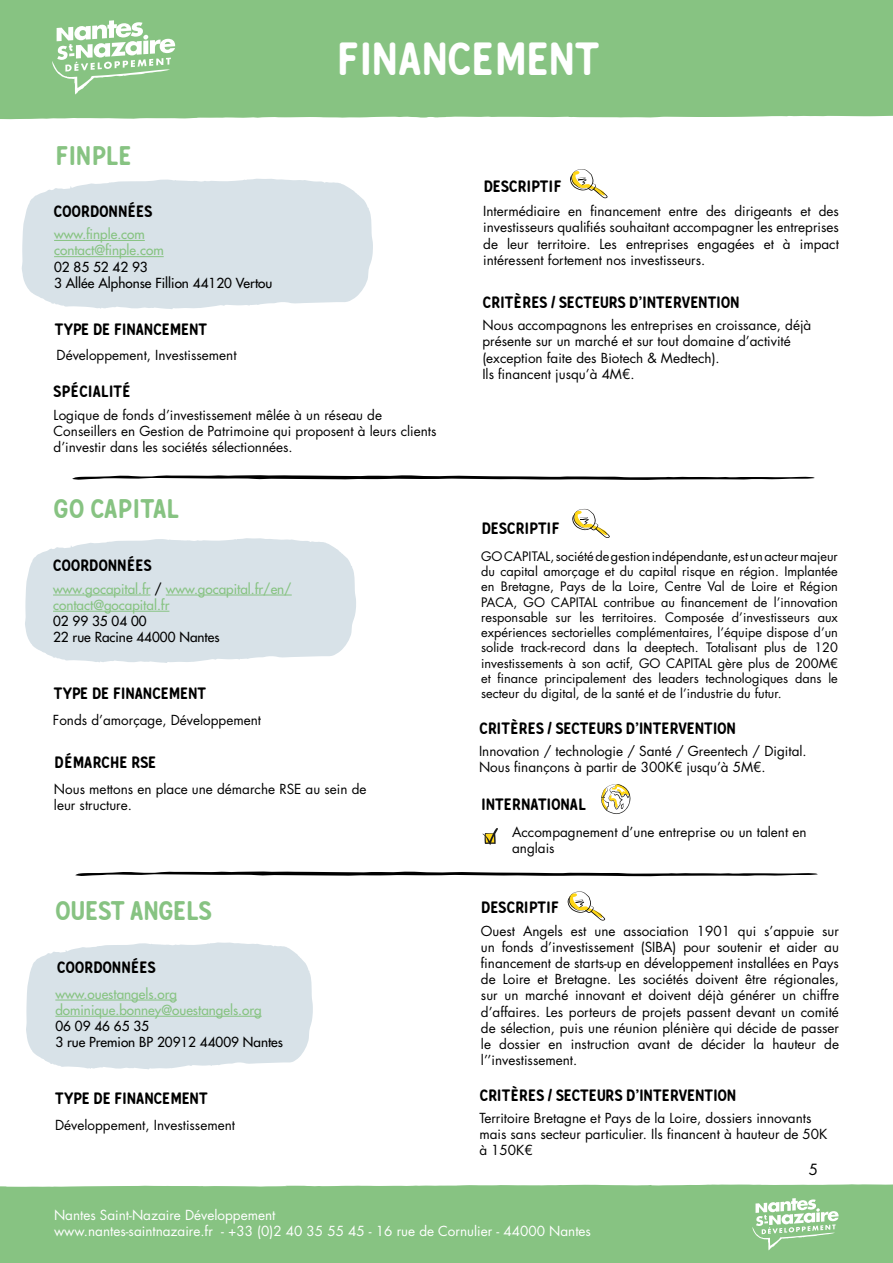
<style>
.page{position:relative;width:893px;height:1263px;background:#fff}
.page>*{position:absolute;margin:0;border:0;box-sizing:border-box;transform-origin:0 0}
.t1{font:46.5px "Gunnar";color:#fff}
.t2{font:27px "Gunnar";color:#87c382}
.t3{font:16.5px "Gunnar";color:#000}
.t4{font:15px "Futura Std";color:#000}
.t5{font:13.5px/16.2px "Futura Std";color:#000}
.t6{font:500 13.5px/16.2px "Futura Std";color:#87c382}
.t7{font:500 13.5px/16.2px "Futura Std";color:#000}
.t8{font:13.5px/16.2px "Futura Std";color:#fff}
.t9{font:12.75px/15.3px "Futura Std";color:#000;text-align:justify}
.s1{color:#000}
</style>
<div class="page">
<div style="left:0;top:1184px;width:893px;height:79px;background:#87c382"></div>
<svg style="left:752px;top:1198px;width:87px;height:52px"></svg>
<svg style="left:72px;top:475px;width:743px;height:5px"></svg>
<svg style="left:25px;top:538px;width:331px;height:125px;background:#dbe4e9"></svg>
<hr style="left:53px;top:595px;width:98px;height:1px;background:#87c382">
<hr style="left:166px;top:595px;width:126px;height:1px;background:#87c382">
<hr style="left:53px;top:611px;width:116px;height:1px;background:#87c382">
<svg style="left:601px;top:784px;width:30px;height:30px"></svg>
<svg style="left:482px;top:828px;width:16px;height:17px"></svg>
<svg style="left:572px;top:509px;width:38px;height:29px"></svg>
<div style="left:0;top:0;width:893px;height:119px;background:#87c382"></div>
<svg style="left:52px;top:20px;width:123px;height:75px"></svg>
<svg style="left:26px;top:942px;width:287px;height:127px;background:#dbe4e9"></svg>
<hr style="left:55px;top:1000px;width:122px;height:1px;background:#87c382">
<hr style="left:55px;top:1016px;width:207px;height:1px;background:#87c382">
<svg style="left:567px;top:891px;width:38px;height:29px"></svg>
<svg style="left:22px;top:178px;width:351px;height:131px;background:#dbe4ea"></svg>
<hr style="left:54px;top:240px;width:91px;height:1px;background:#87c382">
<hr style="left:54px;top:256px;width:110px;height:1px;background:#87c382">
<svg style="left:570px;top:169px;width:38px;height:29px"></svg>
<svg style="left:75px;top:871px;width:743px;height:5px"></svg>
<h2 class="t2" style="left:55px;top:139px;width:78px">FINPLE</h2>
<h1 class="t1" style="left:336px;top:30px;width:265px">FINANCEMENT</h1>
<p class="t3" style="left:483px;top:176px;width:80px">DESCRIPTIF</p>
<p class="t3" style="left:54px;top:201px;width:100px">COORDONNÉES</p>
<p class="t6" style="left:54px;top:226px;width:111px">www.finple.com contact@finple.com</p>
<p class="t7" style="left:54px;top:258px;width:220px">02 85 52 42 93<br>3 Allée Alphonse Fillion 44120 Vertou</p>
<p class="t3" style="left:55px;top:319px;width:154px">TYPE DE FINANCEMENT</p>
<p class="t5" style="left:57px;top:347px;width:182px">Développement, Investissement</p>
<p class="t3" style="left:54px;top:381px;width:79px">SPÉCIALITÉ</p>
<p class="t5" style="left:54px;top:407px;width:384px">Logique de fonds d’investissement mêlée à un réseau de<br>Conseillers en Gestion de Patrimoine qui proposent à leurs clients d’investir dans les sociétés sélectionnées.</p>
<h2 class="t2" style="left:53px;top:492px;width:128px">GO CAPITAL</h2>
<p class="t3" style="left:53px;top:555px;width:100px">COORDONNÉES</p>
<p class="t6" style="left:53px;top:581px;width:240px">www.gocapital.fr <span class="s1">/</span> www.gocapital.fr/en/ contact@gocapital.fr</p>
<p class="t7" style="left:53px;top:613px;width:168px">02 99 35 04 00<br>22 rue Racine 44000 Nantes</p>
<p class="t3" style="left:54px;top:683px;width:154px">TYPE DE FINANCEMENT</p>
<p class="t5" style="left:53px;top:712px;width:210px">Fonds d’amorçage, Développement</p>
<p class="t3" style="left:54px;top:752px;width:104px">DÉMARCHE RSE</p>
<p class="t5" style="left:54px;top:781px;width:314px">Nous mettons en place une démarche RSE au sein de leur structure.</p>
<h2 class="t2" style="left:55px;top:894px;width:158px">OUEST ANGELS</h2>
<p class="t3" style="left:57px;top:957px;width:100px">COORDONNÉES</p>
<p class="t6" style="left:55px;top:986px;width:208px">www.ouestangels.org dominique.bonney@ouestangels.org</p>
<p class="t7" style="left:55px;top:1018px;width:229px">06 09 46 65 35<br>3 rue Premion BP 20912 44009 Nantes</p>
<p class="t3" style="left:55px;top:1088px;width:154px">TYPE DE FINANCEMENT</p>
<p class="t5" style="left:55px;top:1117px;width:182px">Développement, Investissement</p>
<p class="t5" style="left:483px;top:203px;width:357px;text-align:justify">Intermédiaire en financement entre des dirigeants et des investisseurs qualifiés souhaitant accompagner les entreprises de leur territoire. Les entreprises engagées et à impact intéressent fortement nos investisseurs.</p>
<p class="t3" style="left:482px;top:292px;width:259px">CRITÈRES / SECTEURS D’INTERVENTION</p>
<p class="t5" style="left:482px;top:317px;width:330px">Nous accompagnons les entreprises en croissance, déjà présente sur un marché et sur tout domaine d’activité (exception faite des Biotech &amp; Medtech).<br>Ils financent jusqu’à 4M€.</p>
<p class="t3" style="left:481px;top:518px;width:80px">DESCRIPTIF</p>
<p class="t9" style="left:481px;top:548px;width:358px">GO CAPITAL, société de gestion indépendante, est un acteur majeur du capital amorçage et du capital risque en région. Implantée en Bretagne, Pays de la Loire, Centre Val de Loire et Région PACA, GO CAPITAL contribue au financement de l’innovation responsable sur les territoires. Composée d’investisseurs aux expériences sectorielles complémentaires, l’équipe dispose d’un solide track-record dans la deeptech. Totalisant plus de 120 investissements à son actif, GO CAPITAL gère plus de 200M€ et finance principalement des leaders technologiques dans le secteur du digital, de la santé et de l’industrie du futur.</p>
<p class="t3" style="left:479px;top:718px;width:259px">CRITÈRES / SECTEURS D’INTERVENTION</p>
<p class="t5" style="left:479px;top:743px;width:329px">Innovation / technologie / Santé / Greentech / Digital.<br>Nous finançons à partir de 300K€ jusqu’à 5M€.</p>
<p class="t3" style="left:481px;top:794px;width:106px">INTERNATIONAL</p>
<p class="t5" style="left:512px;top:824px;width:296px">Accompagnement d’une entreprise ou un talent en anglais</p>
<p class="t3" style="left:481px;top:896px;width:80px">DESCRIPTIF</p>
<p class="t5" style="left:481px;top:923px;width:360px;text-align:justify">Ouest Angels est une association 1901 qui s’appuie sur un fonds d’investissement (SIBA) pour soutenir et aider au financement de starts-up en développement installées en Pays de Loire et Bretagne. Les sociétés doivent être régionales, sur un marché innovant et doivent déjà générer un chiffre d’affaires. Les porteurs de projets passent devant un comité de sélection, puis une réunion plénière qui décide de passer le dossier en instruction avant de décider la hauteur de l’’investissement.</p>
<p class="t3" style="left:479px;top:1085px;width:259px">CRITÈRES / SECTEURS D’INTERVENTION</p>
<p class="t5" style="left:479px;top:1110px;width:350px">Territoire Bretagne et Pays de la Loire, dossiers innovants mais sans secteur particulier. Ils financent à hauteur de 50K à 150K€</p>
<p class="t4" style="left:809px;top:1160px;width:11px">5</p>
<p class="t8" style="left:54px;top:1207px;width:538px">Nantes Saint-Nazaire Développement<br>www.nantes-saintnazaire.fr - +33 (0)2 40 35 55 45 - 16 rue de Cornulier - 44000 Nantes</p>
</div>
